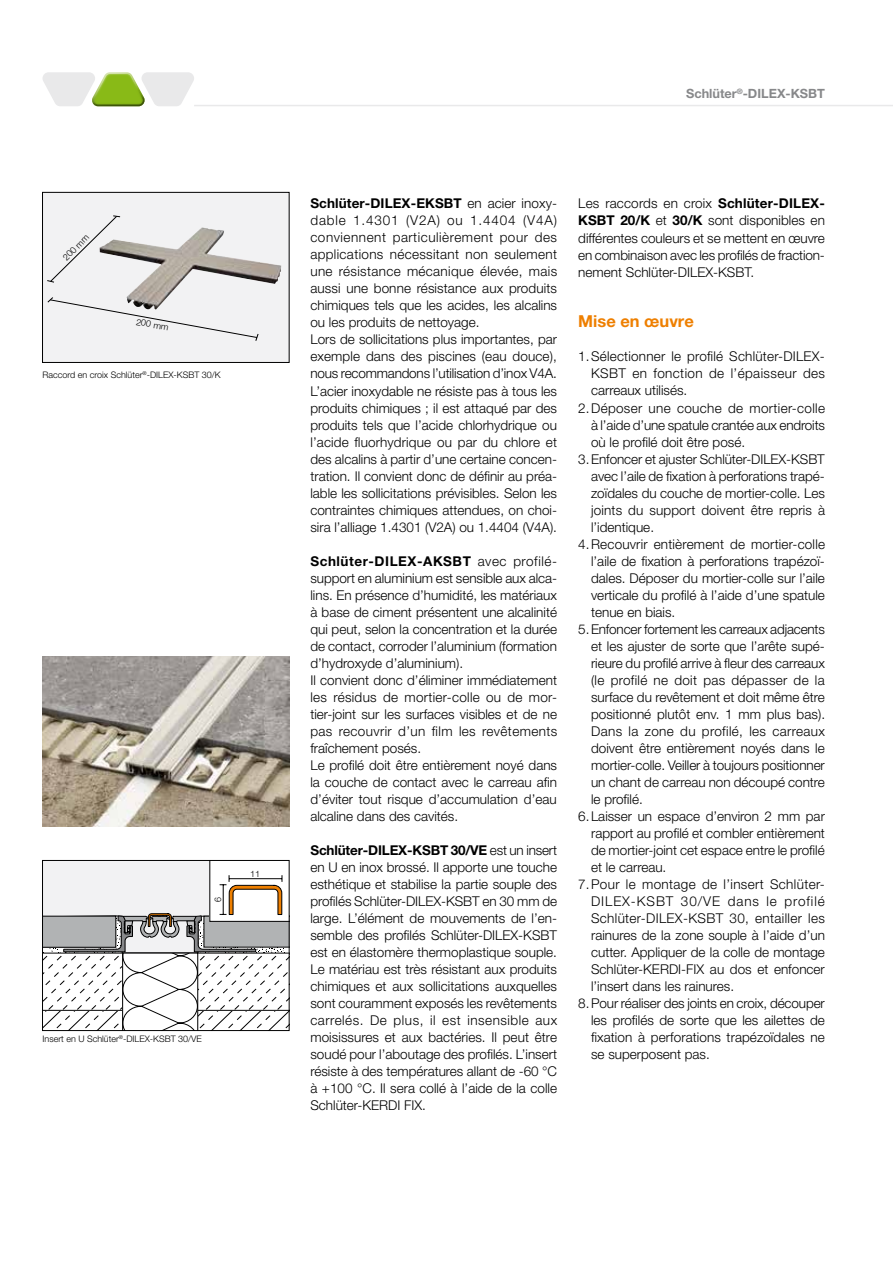
<style>
.page{position:relative;width:893px;height:1263px;background:#fff}
.page>*{position:absolute;margin:0;border:0;box-sizing:border-box;transform-origin:0 0}
.t1{font:700 16.5px "Helvetica Neue LT Pro";color:#ee7f00}
.t2{font:300 13.5px/17px "Helvetica Neue LT Pro";color:#000}
.t3{font:300 13.5px "Helvetica Neue LT Pro";letter-spacing:.025em;color:#000}
.t4{font:300 13.5px "Helvetica Neue LT Pro";letter-spacing:.03em;color:#000}
.t5{font:300 13.5px "Helvetica Neue LT Pro";letter-spacing:.07em;color:#000}
.t6{font:700 12.75px "Helvetica Neue LT Pro";color:#87888a}
.t7{font:300 9.15px "Helvetica Neue LT Pro";color:#000;scale:.96 1}
.t8{font:300 9px "Helvetica Neue LT Pro";color:#000}
.t9{font:300 8.85px "Helvetica Neue LT Pro";color:#000;scale:1.04 1}
.s1{font-weight:700}
</style>
<div class="page">
<hr style="left:194px;top:105px;width:699px;height:1px;background:#e9e9ea">
<svg style="left:43px;top:72px;width:151px;height:34px"></svg>
<img style="left:43px;top:656px;width:246px;height:170px">
<svg style="left:44px;top:862px;width:244px;height:167px"></svg>
<div style="left:42px;top:860px;width:248px;height:171px;border:1px solid #000"></div>
<div style="left:43px;top:192px;width:246px;height:170px;background:#f2f2f3"></div>
<img style="left:121px;top:227px;width:160px;height:70px">
<svg style="left:47px;top:215px;width:74px;height:68px"></svg>
<svg style="left:47px;top:297px;width:212px;height:44px"></svg>
<div style="left:42px;top:192px;width:248px;height:171px;border:1px solid #000"></div>
<p class="t8" style="left:61px;top:255px;width:34px;rotate:-45deg">200 mm</p>
<p class="t9" style="left:137px;top:316px;width:33px;rotate:10deg">200 mm</p>
<p class="t8" style="left:43px;top:370px;width:180px">Raccord en croix Schlüter<sup>®</sup>-DILEX-KSBT 30/K</p>
<p class="t7" style="left:212px;top:902px;width:7px;rotate:-90deg">6</p>
<p class="t9" style="left:250px;top:868px;width:11px">11</p>
<p class="t8" style="left:43px;top:1033px;width:161px">Insert en U Schlüter<sup>®</sup>-DILEX-KSBT 30/VE</p>
<p class="t6" style="left:686px;top:86px;width:140px">Schlüter<sup>®</sup>-DILEX-KSBT</p>
<p class="t2" style="left:310px;top:195px;width:248px"><span class="s1">Schlüter-DILEX-EKSBT</span> en acier inoxy&shy;dable 1.4301 (V2A) ou 1.4404 (V4A) conviennent particulièrement pour des applications nécessitant non seulement une résistance mécanique élevée, mais aussi une bonne résistance aux produits chimiques tels que les acides, les alcalins ou les produits de nettoyage.<br>Lors de sollicitations plus importantes, par exemple dans des piscines (eau douce), nous recommandons l’utilisation d’inox V4A.<br>L’acier inoxydable ne résiste pas à tous les produits chimiques ; il est attaqué par des produits tels que l’acide chlorhydrique ou l’acide fluorhydrique ou par du chlore et des alcalins à partir d’une certaine concen&shy;tration. Il convient donc de définir au préa&shy;lable les sollicitations prévisibles. Selon les contraintes chimiques attendues, on choi&shy;sira l’alliage 1.4301 (V2A) ou 1.4404 (V4A).</p>
<p class="t2" style="left:310px;top:552px;width:248px"><span class="s1">Schlüter-DILEX-AKSBT</span> avec profilé&shy;support en aluminium est sensible aux alca&shy;lins. En présence d’humidité, les matériaux à base de ciment présentent une alcalinité qui peut, selon la concentration et la durée de contact, corroder l’aluminium (formation d’hydroxyde d’aluminium).<br>Il convient donc d’éliminer immédiatement les résidus de mortier-colle ou de mor&shy;tier-joint sur les surfaces visibles et de ne pas recouvrir d’un film les revêtements fraîchement posés.<br>Le profilé doit être entièrement noyé dans la couche de contact avec le carreau afin d’éviter tout risque d’accumulation d’eau alcaline dans des cavités.</p>
<p class="t2" style="left:310px;top:841px;width:248px;text-align:justify"><span class="s1">Schlüter-DILEX-KSBT 30/VE</span> est un insert en U en inox brossé. Il apporte une touche esthétique et stabilise la partie souple des profilés Schlüter-DILEX-KSBT en 30 mm de large. L’élément de mouvements de l’en&shy;semble des profilés Schlüter-DILEX-KSBT est en élastomère thermoplastique souple.<br>Le matériau est très résistant aux produits chimiques et aux sollicitations auxquelles sont couramment exposés les revêtements carrelés. De plus, il est insensible aux moisissures et aux bactéries. Il peut être soudé pour l’aboutage des profilés. L’insert résiste à des températures allant de -60 °C à +100 °C. Il sera collé à l’aide de la colle Schlüter-KERDI FIX.</p>
<p class="t2" style="left:578px;top:195px;width:248px;text-align:justify">Les raccords en croix <span class="s1">Schlüter-DILEX-KSBT 20/K</span> et <span class="s1">30/K</span> sont disponibles en différentes couleurs et se mettent en œuvre en combinaison avec les profilés de fraction&shy;nement Schlüter-DILEX-KSBT.</p>
<p class="t1" style="left:578px;top:311px;width:117px">Mise en œuvre</p>
<p class="t2" style="left:578px;top:348px;width:248px">1.Sélectionner le profilé Schlüter-DILEX-</p>
<p class="t4" style="left:591px;top:365px;width:235px">KSBT en fonction de l’épaisseur des</p>
<p class="t2" style="left:591px;top:382px;width:98px">carreaux utilisés.</p>
<p class="t3" style="left:578px;top:399px;width:248px">2.Déposer une couche de mortier-colle</p>
<p class="t2" style="left:591px;top:416px;width:235px">à l’aide d’une spatule crantée aux endroits</p>
<p class="t2" style="left:591px;top:433px;width:156px">où le profilé doit être posé.</p>
<p class="t2" style="left:578px;top:450px;width:248px">3.Enfoncer et ajuster Schlüter-DILEX-KSBT</p>
<p class="t2" style="left:591px;top:467px;width:235px">avec l’aile de fixation à perforations trapé-</p>
<p class="t2" style="left:591px;top:484px;width:235px">zoïdales du couche de mortier-colle. Les</p>
<p class="t2" style="left:591px;top:501px;width:235px">joints du support doivent être repris à</p>
<p class="t2" style="left:591px;top:518px;width:65px">l’identique.</p>
<p class="t2" style="left:578px;top:535px;width:248px">4.Recouvrir entièrement de mortier-colle</p>
<p class="t2" style="left:591px;top:552px;width:235px">l’aile de fixation à perforations trapézoï-</p>
<p class="t2" style="left:591px;top:569px;width:235px">dales. Déposer du mortier-colle sur l’aile</p>
<p class="t2" style="left:591px;top:586px;width:235px">verticale du profilé à l’aide d’une spatule</p>
<p class="t2" style="left:591px;top:603px;width:86px">tenue en biais.</p>
<p class="t2" style="left:578px;top:620px;width:248px">5.Enfoncer fortement les carreaux adjacents</p>
<p class="t2" style="left:591px;top:637px;width:235px">et les ajuster de sorte que l’arête supé-</p>
<p class="t2" style="left:591px;top:654px;width:235px">rieure du profilé arrive à fleur des carreaux</p>
<p class="t3" style="left:591px;top:672px;width:235px">(le profilé ne doit pas dépasser de la</p>
<p class="t2" style="left:591px;top:688px;width:235px">surface du revêtement et doit même être</p>
<p class="t2" style="left:591px;top:705px;width:236px">positionné plutôt env. 1 mm plus bas).</p>
<p class="t3" style="left:591px;top:723px;width:235px">Dans la zone du profilé, les carreaux</p>
<p class="t2" style="left:591px;top:739px;width:235px">doivent être entièrement noyés dans le</p>
<p class="t2" style="left:591px;top:756px;width:235px">mortier-colle. Veiller à toujours positionner</p>
<p class="t2" style="left:591px;top:773px;width:235px">un chant de carreau non découpé contre</p>
<p class="t2" style="left:591px;top:790px;width:53px">le profilé.</p>
<p class="t2" style="left:578px;top:807px;width:248px">6.Laisser un espace d’environ 2 mm par</p>
<p class="t2" style="left:591px;top:824px;width:235px">rapport au profilé et combler entièrement</p>
<p class="t2" style="left:591px;top:841px;width:235px">de mortier-joint cet espace entre le profilé</p>
<p class="t2" style="left:591px;top:858px;width:77px">et le carreau.</p>
<p class="t3" style="left:578px;top:876px;width:248px">7.Pour le montage de l’insert Schlüter-</p>
<p class="t5" style="left:591px;top:893px;width:235px">DILEX-KSBT 30/VE dans le profilé</p>
<p class="t3" style="left:591px;top:910px;width:235px">Schlüter-DILEX-KSBT 30, entailler les</p>
<p class="t2" style="left:591px;top:926px;width:235px">rainures de la zone souple à l’aide d’un</p>
<p class="t2" style="left:591px;top:943px;width:235px">cutter. Appliquer de la colle de montage</p>
<p class="t2" style="left:591px;top:960px;width:235px">Schlüter-KERDI-FIX au dos et enfoncer</p>
<p class="t2" style="left:591px;top:977px;width:145px">l’insert dans les rainures.</p>
<p class="t2" style="left:578px;top:994px;width:248px">8.Pour réaliser des joints en croix, découper</p>
<p class="t2" style="left:591px;top:1011px;width:235px">les profilés de sorte que les ailettes de</p>
<p class="t2" style="left:591px;top:1028px;width:235px">fixation à perforations trapézoïdales ne</p>
<p class="t2" style="left:591px;top:1045px;width:120px">se superposent pas.</p>
</div>
